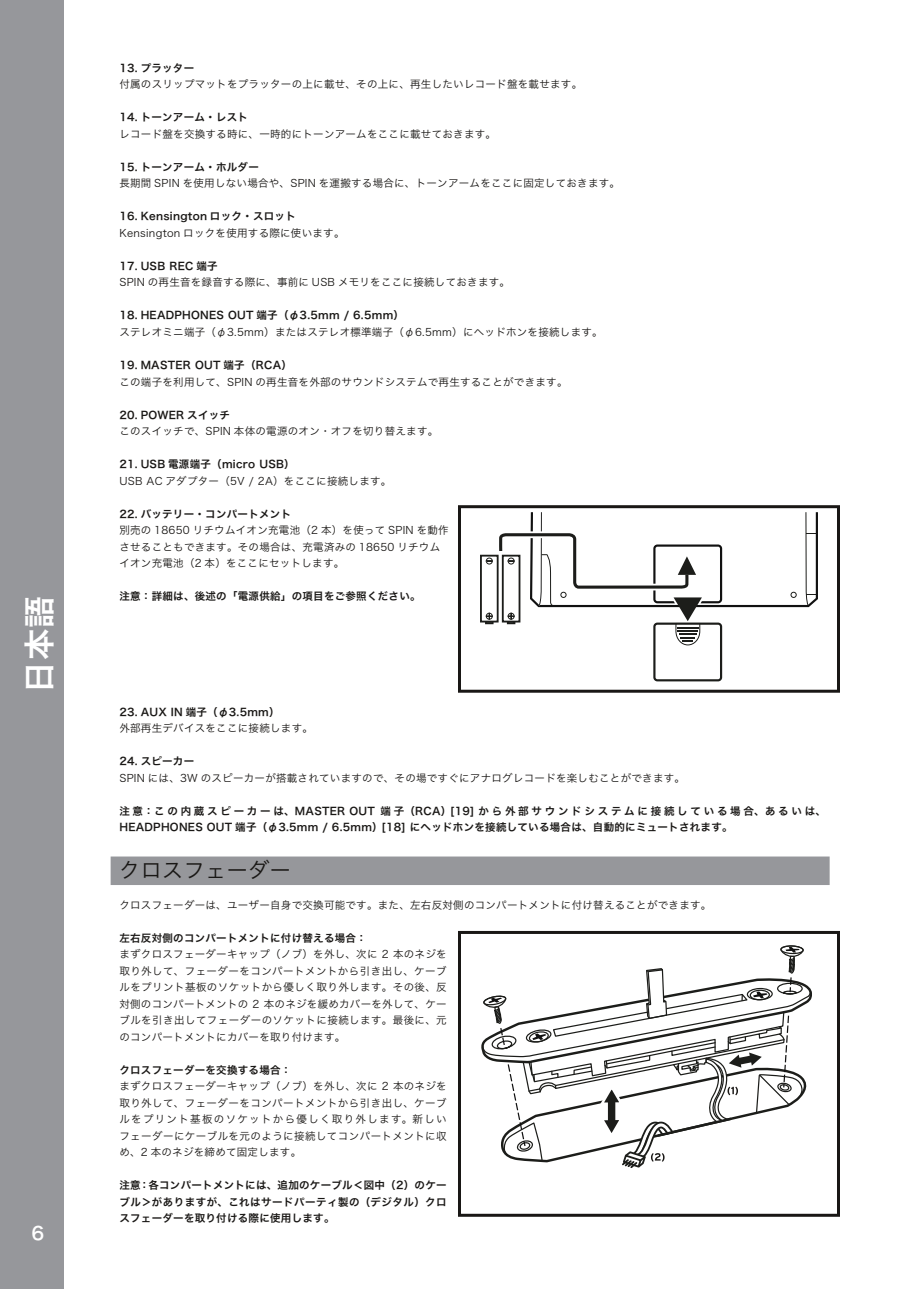
<style>
.page{position:relative;width:919px;height:1289px;background:#fff}
.page>*{position:absolute;margin:0;border:0;box-sizing:border-box;transform-origin:0 0}
.t1{font:31.65px "Hira Kaku Pro W6";color:#fff}
.t2{font:21px "Hira Kaku Pro W3";letter-spacing:.025em;color:#191715}
.t3{font:18px "Hira Kaku Pro W6";color:#fff}
.t4{font:10.5px/16.5px "Hira Kaku Pro W3";letter-spacing:.025em;color:#191715;text-align:justify}
.t5{font:10.5px/16.5px "Hira Kaku Pro W6";letter-spacing:.025em;color:#191715}
</style>
<div class="page">
<div style="left:0;top:0;width:64px;height:1288px;background:#96979b"></div>
<div style="left:111px;top:856px;width:718px;height:29px;background:#96979b"></div>
<div style="left:458px;top:505px;width:381px;height:187px;border:3px solid #191715"></div>
<div style="left:458px;top:930px;width:381px;height:286px;border:3px solid #191715"></div>
<svg style="left:480px;top:512px;width:337px;height:656px"></svg>
<h1 class="t1" style="left:11px;top:692px;width:98px;rotate:-90deg">日本語</h1>
<h3 class="t3" style="left:31px;top:1216px;width:14px">6</h3>
<p class="t5" style="left:119px;top:59px;width:76px">13. プラッター</p>
<p class="t4" style="left:119px;top:75px;width:464px">付属のスリップマットをプラッターの上に載せ、その上に、再生したいレコード盤を載せます。</p>
<p class="t5" style="left:119px;top:109px;width:130px">14. トーンアーム・レスト</p>
<p class="t4" style="left:119px;top:125px;width:378px">レコード盤を交換する時に、一時的にトーンアームをここに載せておきます。</p>
<p class="t5" style="left:119px;top:158px;width:141px">15. トーンアーム・ホルダー</p>
<p class="t4" style="left:119px;top:174px;width:502px">長期間 SPIN を使用しない場合や、SPIN を運搬する場合に、トーンアームをここに固定しておきます。</p>
<p class="t5" style="left:119px;top:208px;width:178px">16. Kensington ロック・スロット</p>
<p class="t4" style="left:119px;top:224px;width:227px">Kensington ロックを使用する際に使います。</p>
<p class="t5" style="left:119px;top:257px;width:100px">17. USB REC 端子</p>
<p class="t4" style="left:119px;top:273px;width:392px">SPIN の再生音を録音する際に、事前に USB メモリをここに接続しておきます。</p>
<p class="t5" style="left:119px;top:307px;width:286px">18. HEADPHONES OUT 端子（φ3.5mm / 6.5mm）</p>
<p class="t4" style="left:119px;top:323px;width:485px">ステレオミニ端子（φ3.5mm）またはステレオ標準端子（φ6.5mm）にヘッドホンを接続します。</p>
<p class="t5" style="left:119px;top:356px;width:174px">19. MASTER OUT 端子（RCA）</p>
<p class="t4" style="left:119px;top:372px;width:449px">この端子を利用して、SPIN の再生音を外部のサウンドシステムで再生することができます。</p>
<p class="t5" style="left:119px;top:406px;width:112px">20. POWER スイッチ</p>
<p class="t4" style="left:119px;top:422px;width:320px">このスイッチで、SPIN 本体の電源のオン・オフを切り替えます。</p>
<p class="t5" style="left:119px;top:455px;width:177px">21. USB 電源端子（micro USB）</p>
<p class="t4" style="left:119px;top:471px;width:273px">USB AC アダプター（5V / 2A）をここに接続します。</p>
<p class="t5" style="left:119px;top:505px;width:173px">22. バッテリー・コンパートメント</p>
<p class="t4" style="left:119px;top:521px;width:331px;text-align:left">別売の 18650 リチウムイオン充電池（2 本）を使って SPIN を動作させることもできます。その場合は、充電済みの 18650 リチウムイオン充電池（2 本）をここにセットします。</p>
<p class="t5" style="left:119px;top:587px;width:303px">注意：詳細は、後述の「電源供給」の項目をご参照ください。</p>
<p class="t5" style="left:119px;top:703px;width:162px">23. AUX IN 端子（φ3.5mm）</p>
<p class="t4" style="left:119px;top:719px;width:195px">外部再生デバイスをここに接続します。</p>
<p class="t5" style="left:119px;top:752px;width:76px">24. スピーカー</p>
<p class="t4" style="left:119px;top:768px;width:567px">SPIN には、3W のスピーカーが搭載されていますので、その場ですぐにアナログレコードを楽しむことができます。</p>
<p class="t5" style="left:119px;top:802px;width:708px">注意：この内蔵スピーカーは、MASTER OUT 端子（RCA）[19] から外部サウンドシステムに接続している場合、あるいは、<br>HEADPHONES OUT 端子（φ3.5mm / 6.5mm）[18] にヘッドホンを接続している場合は、自動的にミュートされます。</p>
<h2 class="t2" style="left:119px;top:851px;width:173px">クロスフェーダー</h2>
<p class="t4" style="left:119px;top:896px;width:593px">クロスフェーダーは、ユーザー自身で交換可能です。また、左右反対側のコンパートメントに付け替えることができます。</p>
<p class="t5" style="left:119px;top:929px;width:249px">左右反対側のコンパートメントに付け替える場合：</p>
<p class="t4" style="left:119px;top:945px;width:329px">まずクロスフェーダーキャップ（ノブ）を外し、次に 2 本のネジを取り外して、フェーダーをコンパートメントから引き出し、ケーブルをプリント基板のソケットから優しく取り外します。その後、反対側のコンパートメントの 2 本のネジを緩めカバーを外して、ケーブルを引き出してフェーダーのソケットに接続します。最後に、元のコンパートメントにカバーを取り付けます。</p>
<p class="t5" style="left:119px;top:1061px;width:173px">クロスフェーダーを交換する場合：</p>
<p class="t4" style="left:119px;top:1077px;width:329px">まずクロスフェーダーキャップ（ノブ）を外し、次に 2 本のネジを取り外して、フェーダーをコンパートメントから引き出し、ケーブルをプリント基板のソケットから優しく取り外します。新しいフェーダーにケーブルを元のように接続してコンパートメントに収め、2 本のネジを締めて固定します。</p>
<p class="t5" style="left:119px;top:1176px;width:329px;text-align:justify">注意：各コンパートメントには、追加のケーブル＜図中（2）のケーブル＞がありますが、これはサードパーティ製の（デジタル）クロスフェーダーを取り付ける際に使用します。</p>
</div>
